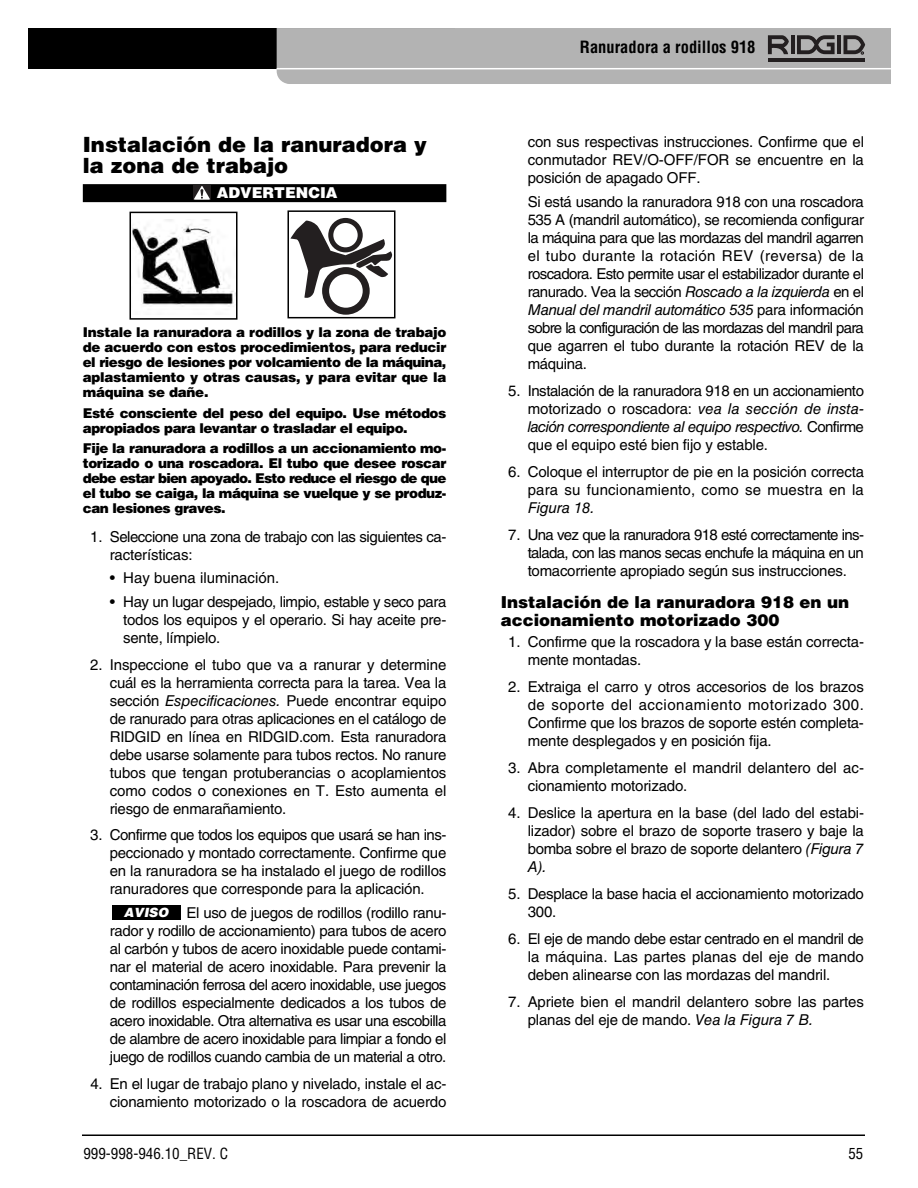
<style>
.page{position:relative;width:918px;height:1188px;background:#fff}
.page>*{position:absolute;margin:0;border:0;box-sizing:border-box;transform-origin:0 0}
.t1{font:900 21px/21px "Helvetica LT Std";color:#000}
.t2{font:900 16.5px/18px "Helvetica LT Std";color:#000}
.t3{font:700 condensed 16.5px "Helvetica LT Std";color:#000}
.t4{font:15px/18px "Helvetica LT Std";letter-spacing:-.01em;color:#000;text-align:justify}
.t5{font:15px/18px "Helvetica LT Std";letter-spacing:-.03em;color:#000}
.t6{font:condensed 15px "Helvetica LT Std";color:#000}
.t7{font:900 15px "Helvetica LT Std";color:#fff}
.t8{font:italic 15px "Helvetica LT Std";letter-spacing:-.01em;color:#000}
.t9{font:900 13.5px/15px "Helvetica LT Std";letter-spacing:-.035em;color:#000;text-align:justify}
.t10{font:italic 900 12.75px "Helvetica LT Std";color:#fff}
.s1{font-style:italic}
</style>
<div class="page">
<hr style="left:82px;top:1134px;width:783px;height:2px;background:#000">
<div style="left:28px;top:28px;width:427px;height:41px;background:#000"></div>
<svg style="left:277px;top:28px;width:614px;height:56px;background:#afaeaf"></svg>
<div style="left:83px;top:184px;width:363px;height:18px;background:#000"></div>
<div style="left:193px;top:185px;width:17px;height:15px;background:#231f20"></div>
<svg style="left:194px;top:186px;width:16px;height:14px"></svg>
<svg style="left:290px;top:218px;width:102px;height:97px"></svg>
<div style="left:287px;top:210px;width:108px;height:108px;border:2px solid #000"></div>
<img style="left:133px;top:219px;width:101px;height:88px">
<div style="left:130px;top:212px;width:108px;height:108px;border:2px solid #000"></div>
<div style="left:112px;top:905px;width:69px;height:14px;background:#000"></div>
<h1 class="t1" style="left:83px;top:136px;width:346px">Instalación de la ranuradora y la zona de trabajo</h1>
<p class="t7" style="left:217px;top:188px;width:122px">ADVERTENCIA</p>
<p class="t9" style="left:83px;top:326px;width:365px">Instale la ranuradora a rodillos y la zona de trabajo de acuerdo con estos procedimientos, para reducir el riesgo de lesiones por volcamiento de la máquina, aplastamiento y otras causas, y para evitar que la máquina se dañe.</p>
<p class="t9" style="left:83px;top:406px;width:365px">Esté consciente del peso del equipo. Use métodos apropiados para levantar o trasladar el equipo.</p>
<p class="t9" style="left:83px;top:442px;width:365px">Fije la ranuradora a rodillos a un accionamiento mo&shy;torizado o una roscadora. El tubo que desee roscar debe estar bien apoyado. Esto reduce el riesgo de que el tubo se caiga, la máquina se vuelque y se produz&shy;can lesiones graves.</p>
<p class="t5" style="left:110px;top:529px;width:338px;text-indent:-20px">1. Seleccione una zona de trabajo con las siguientes ca&shy;racterísticas:</p>
<p class="t4" style="left:110px;top:570px;width:171px">• Hay buena iluminación.</p>
<p class="t4" style="left:123px;top:594px;width:325px;text-indent:-14px">• Hay un lugar despejado, limpio, estable y seco para todos los equipos y el operario. Si hay aceite pre&shy;sente, límpielo.</p>
<p class="t4" style="left:110px;top:657px;width:338px;text-indent:-20px">2. Inspeccione el tubo que va a ranurar y determine cuál es la herramienta correcta para la tarea. Vea la sección <span class="s1">Especificaciones.</span> Puede encontrar equipo de ranurado para otras aplicaciones en el catálogo de RIDGID en línea en RIDGID.com. Esta ranuradora debe usarse solamente para tubos rectos. No ranure tubos que tengan protuberancias o acoplamientos como codos o conexiones en T. Esto aumenta el riesgo de enmarañamiento.</p>
<p class="t4" style="left:110px;top:828px;width:338px;text-indent:-19px">3. Confirme que todos los equipos que usará se han ins&shy;peccionado y montado correctamente. Confirme que en la ranuradora se ha instalado el juego de rodillos ranuradores que corresponde para la aplicación.</p>
<p class="t4" style="left:110px;top:905px;width:338px;text-indent:77px">El uso de juegos de rodillos (rodillo ranu&shy;rador y rodillo de accionamiento) para tubos de acero al carbón y tubos de acero inoxidable puede contami&shy;nar el material de acero inoxidable. Para prevenir la contaminación ferrosa del acero inoxidable, use juegos de rodillos especialmente dedicados a los tubos de acero inoxidable. Otra alternativa es usar una escobilla de alambre de acero inoxidable para limpiar a fondo el juego de rodillos cuando cambia de un material a otro.</p>
<p class="t4" style="left:90px;top:1076px;width:358px;text-align:right">4. En el lugar de trabajo plano y nivelado, instale el ac&shy;cionamiento motorizado o la roscadora de acuerdo</p>
<p class="t10" style="left:124px;top:907px;width:46px">AVISO</p>
<p class="t3" style="left:580px;top:41px;width:177px">Ranuradora a rodillos 918</p>
<p class="t4" style="left:528px;top:134px;width:338px">con sus respectivas instrucciones. Confirme que el conmutador REV/O-OFF/FOR se encuentre en la posición de apagado OFF.</p>
<p class="t4" style="left:528px;top:194px;width:338px">Si está usando la ranuradora 918 con una roscadora 535 A (mandril automático), se recomienda configurar la máquina para que las mordazas del mandril agarren el tubo durante la rotación REV (reversa) de la roscadora. Esto permite usar el estabilizador durante el ranurado. Vea la sección <span class="s1">Roscado a la izquierda</span> en el <span class="s1">Manual del mandril automático 535</span> para información sobre la configuración de las mordazas del mandril para que agarren el tubo durante la rotación REV de la máquina.</p>
<p class="t4" style="left:528px;top:383px;width:338px;text-indent:-20px">5. Instalación de la ranuradora 918 en un accionamiento motorizado o roscadora: <span class="s1">vea la sección de insta&shy;lación correspondiente al equipo respectivo.</span> Confirme que el equipo esté bien fijo y estable.</p>
<p class="t4" style="left:508px;top:464px;width:357px;text-align:right">6. Coloque el interruptor de pie en la posición correcta para su funcionamiento, como se muestra en la</p>
<p class="t8" style="left:528px;top:502px;width:68px">Figura 18.</p>
<p class="t4" style="left:528px;top:527px;width:338px;text-indent:-20px">7. Una vez que la ranuradora 918 esté correctamente ins&shy;talada, con las manos secas enchufe la máquina en un tomacorriente apropiado según sus instrucciones.</p>
<p class="t2" style="left:501px;top:594px;width:350px">Instalación de la ranuradora 918 en un accionamiento motorizado 300</p>
<p class="t4" style="left:528px;top:634px;width:338px;text-indent:-20px">1. Confirme que la roscadora y la base están correcta&shy;mente montadas.</p>
<p class="t4" style="left:528px;top:679px;width:338px;text-indent:-20px">2. Extraiga el carro y otros accesorios de los brazos de soporte del accionamiento motorizado 300.<br>Confirme que los brazos de soporte estén completa&shy;mente desplegados y en posición fija.</p>
<p class="t4" style="left:528px;top:760px;width:338px;text-indent:-20px">3. Abra completamente el mandril delantero del ac&shy;cionamiento motorizado.</p>
<p class="t4" style="left:528px;top:805px;width:338px;text-indent:-20px">4. Deslice la apertura en la base (del lado del estabi&shy;lizador) sobre el brazo de soporte trasero y baje la bomba sobre el brazo de soporte delantero <span class="s1">(Figura 7<br>A).</span></p>
<p class="t4" style="left:528px;top:886px;width:338px;text-indent:-20px">5. Desplace la base hacia el accionamiento motorizado<br>300.</p>
<p class="t4" style="left:528px;top:931px;width:338px;text-indent:-20px">6. El eje de mando debe estar centrado en el mandril de la máquina. Las partes planas del eje de mando deben alinearse con las mordazas del mandril.</p>
<p class="t4" style="left:528px;top:994px;width:338px;text-indent:-20px">7. Apriete bien el mandril delantero sobre las partes planas del eje de mando. <span class="s1">Vea la Figura 7 B.</span></p>
<p class="t6" style="left:83px;top:1148px;width:146px">999-998-946.10_REV. C</p>
<p class="t6" style="left:848px;top:1148px;width:16px">55</p>
</div>
